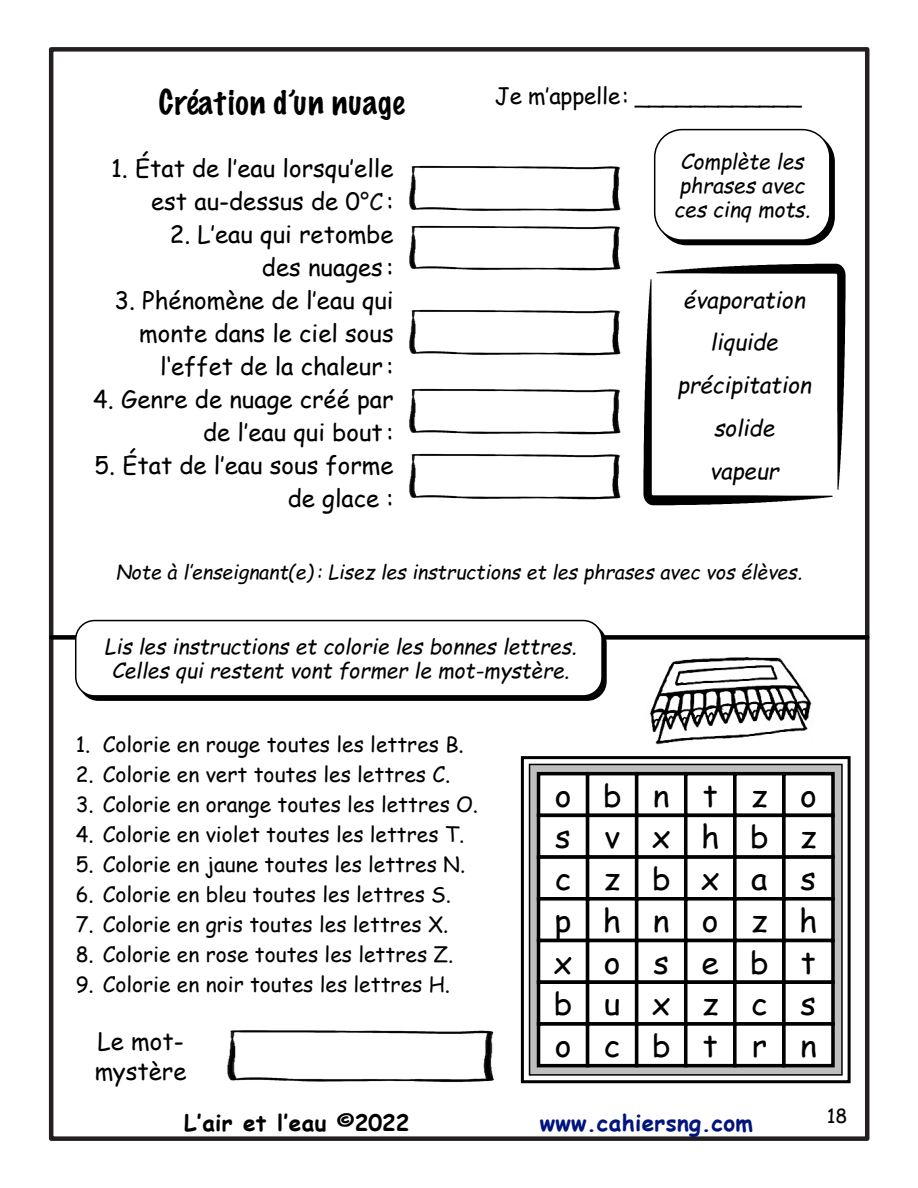
<style>
.page{position:relative;width:918px;height:1188px;background:#fff}
.page>*{position:absolute;margin:0;border:0;box-sizing:border-box;transform-origin:0 0}
.t1{font:100 31.5px "Marker Felt";letter-spacing:.03em;color:#000}
.t2{font:31.2px/41.7px "Comic Sans MS";letter-spacing:1em;color:#000;text-align:justify}
.t3{font:24px/33px "Comic Sans MS";color:#000;text-align:right}
.t4{font:italic 22.5px/42.8px "Comic Sans MS";color:#000;text-align:center}
.t5{font:22.5px "Comic Sans MS";letter-spacing:-.01em;color:#000}
.t6{font:700 22.5px "Comic Sans MS";letter-spacing:.015em;color:#000}
.t7{font:700 22.5px "Comic Sans MS";letter-spacing:.015em;color:#01147b}
.t8{font:21px "Comic Sans MS";color:#000}
.t9{font:italic 21px/24px "Comic Sans MS";color:#000;text-align:center}
.t10{font:italic 19.5px "Comic Sans MS";color:#000}
.t11{font:19.5px "Comic Sans MS";color:#000}
.s1{font-size:22.5px;color:#0d0d0b}
</style>
<div class="page">
<div style="left:49px;top:47px;width:820px;height:1094px;background:#fff;border:4px solid #231f20"></div>
<img style="left:409px;top:165px;width:212px;height:47px">
<img style="left:409px;top:225px;width:212px;height:46px">
<img style="left:409px;top:309px;width:212px;height:47px">
<img style="left:409px;top:388px;width:212px;height:47px">
<img style="left:409px;top:453px;width:212px;height:47px">
<img style="left:643px;top:263px;width:203px;height:243px">
<img style="left:650px;top:657px;width:162px;height:88px">
<img style="left:227px;top:1030px;width:267px;height:52px">
<div style="left:521px;top:756px;width:330px;height:327px;background:#fff;border:3px solid #000"></div>
<div style="left:529px;top:764px;width:314px;height:312px;background:#bfbfbf;border:2px solid #000"></div>
<div style="left:537px;top:772px;width:52px;height:45px;background:#fff;border:4px solid #000"></div>
<div style="left:586px;top:772px;width:52px;height:45px;background:#fff;border:4px solid #000"></div>
<div style="left:635px;top:772px;width:53px;height:45px;background:#fff;border:4px solid #000"></div>
<div style="left:684px;top:772px;width:53px;height:45px;background:#fff;border:4px solid #000"></div>
<div style="left:733px;top:772px;width:53px;height:45px;background:#fff;border:4px solid #000"></div>
<div style="left:782px;top:772px;width:53px;height:45px;background:#fff;border:4px solid #000"></div>
<div style="left:537px;top:814px;width:52px;height:45px;background:#fff;border:4px solid #000"></div>
<div style="left:586px;top:814px;width:52px;height:45px;background:#fff;border:4px solid #000"></div>
<div style="left:635px;top:814px;width:53px;height:45px;background:#fff;border:4px solid #000"></div>
<div style="left:684px;top:814px;width:53px;height:45px;background:#fff;border:4px solid #000"></div>
<div style="left:733px;top:814px;width:53px;height:45px;background:#fff;border:4px solid #000"></div>
<div style="left:782px;top:814px;width:53px;height:45px;background:#fff;border:4px solid #000"></div>
<div style="left:537px;top:855px;width:52px;height:46px;background:#fff;border:4px solid #000"></div>
<div style="left:586px;top:855px;width:52px;height:46px;background:#fff;border:4px solid #000"></div>
<div style="left:635px;top:855px;width:53px;height:46px;background:#fff;border:4px solid #000"></div>
<div style="left:684px;top:855px;width:53px;height:46px;background:#fff;border:4px solid #000"></div>
<div style="left:733px;top:855px;width:53px;height:46px;background:#fff;border:4px solid #000"></div>
<div style="left:782px;top:855px;width:53px;height:46px;background:#fff;border:4px solid #000"></div>
<div style="left:537px;top:897px;width:52px;height:45px;background:#fff;border:4px solid #000"></div>
<div style="left:586px;top:897px;width:52px;height:45px;background:#fff;border:4px solid #000"></div>
<div style="left:635px;top:897px;width:53px;height:45px;background:#fff;border:4px solid #000"></div>
<div style="left:684px;top:897px;width:53px;height:45px;background:#fff;border:4px solid #000"></div>
<div style="left:733px;top:897px;width:53px;height:45px;background:#fff;border:4px solid #000"></div>
<div style="left:782px;top:897px;width:53px;height:45px;background:#fff;border:4px solid #000"></div>
<div style="left:537px;top:939px;width:52px;height:45px;background:#fff;border:4px solid #000"></div>
<div style="left:586px;top:939px;width:52px;height:45px;background:#fff;border:4px solid #000"></div>
<div style="left:635px;top:939px;width:53px;height:45px;background:#fff;border:4px solid #000"></div>
<div style="left:684px;top:939px;width:53px;height:45px;background:#fff;border:4px solid #000"></div>
<div style="left:733px;top:939px;width:53px;height:45px;background:#fff;border:4px solid #000"></div>
<div style="left:782px;top:939px;width:53px;height:45px;background:#fff;border:4px solid #000"></div>
<div style="left:537px;top:980px;width:52px;height:46px;background:#fff;border:4px solid #000"></div>
<div style="left:586px;top:980px;width:52px;height:46px;background:#fff;border:4px solid #000"></div>
<div style="left:635px;top:980px;width:53px;height:46px;background:#fff;border:4px solid #000"></div>
<div style="left:684px;top:980px;width:53px;height:46px;background:#fff;border:4px solid #000"></div>
<div style="left:733px;top:980px;width:53px;height:46px;background:#fff;border:4px solid #000"></div>
<div style="left:782px;top:980px;width:53px;height:46px;background:#fff;border:4px solid #000"></div>
<div style="left:537px;top:1022px;width:52px;height:45px;background:#fff;border:4px solid #000"></div>
<div style="left:586px;top:1022px;width:52px;height:45px;background:#fff;border:4px solid #000"></div>
<div style="left:635px;top:1022px;width:53px;height:45px;background:#fff;border:4px solid #000"></div>
<div style="left:684px;top:1022px;width:53px;height:45px;background:#fff;border:4px solid #000"></div>
<div style="left:733px;top:1022px;width:53px;height:45px;background:#fff;border:4px solid #000"></div>
<div style="left:782px;top:1022px;width:53px;height:45px;background:#fff;border:4px solid #000"></div>
<div style="left:51px;top:635px;width:816px;height:5px;background:#000"></div>
<div style="left:658px;top:133px;width:177px;height:112px;background:#000;border:2px solid #000;border-radius:28px"></div>
<div style="left:654px;top:129px;width:177px;height:112px;background:#fff;border:2px solid #000;border-radius:28px"></div>
<div style="left:79px;top:624px;width:528px;height:77px;background:#000;border:2px solid #000;border-radius:19px"></div>
<div style="left:75px;top:620px;width:528px;height:77px;background:#fff;border:2px solid #000;border-radius:19px"></div>
<h1 class="t1" style="left:159px;top:89px;width:247px">Création dʻun nuage</h1>
<p class="t3" style="left:111px;top:155px;width:284px">1. État de l’eau lorsqu’elle est au-dessus de 0<span class="s1">°C</span> :</p>
<p class="t3" style="left:170px;top:221px;width:225px">2. L’eau qui retombe des nuages :</p>
<p class="t3" style="left:114px;top:287px;width:281px">3. Phénomène de l’eau qui monte dans le ciel sous l‘effet de la chaleur :</p>
<p class="t3" style="left:93px;top:386px;width:302px">4. Genre de nuage créé par de l’eau qui bout :</p>
<p class="t3" style="left:95px;top:452px;width:301px">5. État de l’eau sous forme de glace :</p>
<p class="t5" style="left:495px;top:86px;width:308px">Je m’appelle: ____________</p>
<p class="t9" style="left:674px;top:152px;width:138px">Complète les phrases avec ces cinq mots.</p>
<p class="t4" style="left:684px;top:280px;width:123px">évaporation</p>
<p class="t4" style="left:711px;top:323px;width:69px">liquide</p>
<p class="t4" style="left:677px;top:366px;width:135px">précipitation solide</p>
<p class="t4" style="left:710px;top:451px;width:71px">vapeur</p>
<p class="t10" style="left:116px;top:564px;width:688px">Note à l’enseignant(e) : Lisez les instructions et les phrases avec vos élèves.</p>
<p class="t9" style="left:105px;top:637px;width:474px">Lis les instructions et colorie les bonnes lettres.<br>Celles qui restent vont former le mot-mystère.</p>
<p class="t8" style="left:76px;top:735px;width:390px">1. Colorie en rouge toutes les lettres B.</p>
<p class="t8" style="left:76px;top:765px;width:376px">2. Colorie en vert toutes les lettres C.</p>
<p class="t8" style="left:76px;top:795px;width:404px">3. Colorie en orange toutes les lettres O.</p>
<p class="t8" style="left:76px;top:825px;width:390px">4. Colorie en violet toutes les lettres T.</p>
<p class="t8" style="left:76px;top:855px;width:391px">5. Colorie en jaune toutes les lettres N.</p>
<p class="t8" style="left:76px;top:885px;width:377px">6. Colorie en bleu toutes les lettres S.</p>
<p class="t8" style="left:76px;top:915px;width:374px">7. Colorie en gris toutes les lettres X.</p>
<p class="t8" style="left:76px;top:945px;width:379px">8. Colorie en rose toutes les lettres Z.</p>
<p class="t8" style="left:76px;top:975px;width:376px">9. Colorie en noir toutes les lettres H.</p>
<p class="t3" style="left:95px;top:1029px;width:93px;line-height:30px;text-align:left">Le mot&shy;mystère</p>
<h2 class="t2" style="left:554px;top:778px;width:266px">obntzo svxhbz czbxas phnozh xosebt buxzcs ocbtrn</h2>
<p class="t6" style="left:184px;top:1113px;width:227px">L’air et l’eau ©2022</p>
<p class="t7" style="left:540px;top:1113px;width:215px">www.cahiersng.com</p>
<p class="t11" style="left:827px;top:1108px;width:22px">18</p>
</div>
